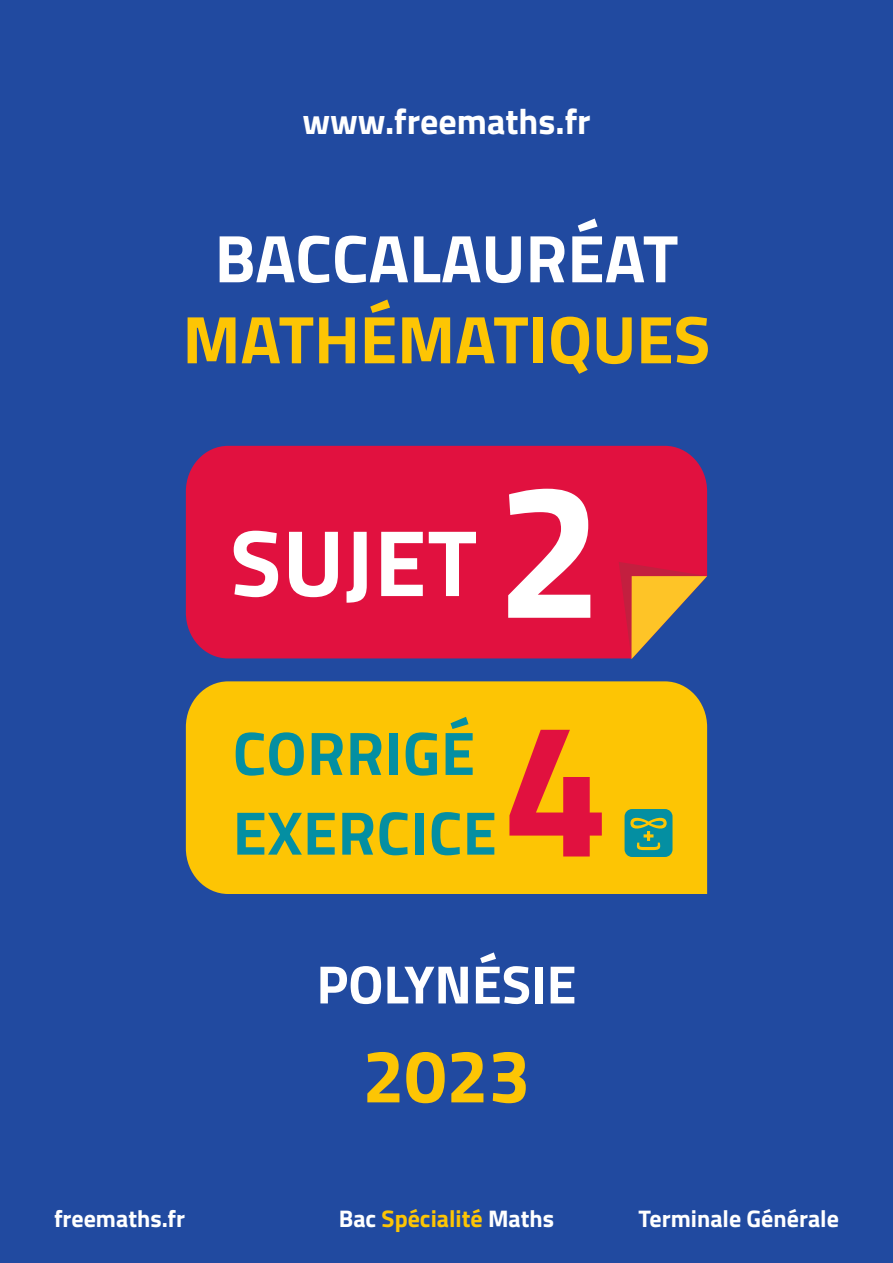
<style>
.page{position:relative;width:893px;height:1263px;background:#214aa0}
.page>*{position:absolute;margin:0;border:0;box-sizing:border-box;transform-origin:0 0}
.t1{font:700 192px "Titillium";color:#e1113f}
.t2{font:700 94.5px "Titillium";letter-spacing:.01em;color:#fff}
.t3{font:700 75px "Titillium";color:#fdc504}
.t4{font:700 67.5px "Titillium";color:#fdc504}
.t5{font:700 67.5px "Titillium";color:#fff}
.t6{font:700 61.5px/79.7px "Titillium";letter-spacing:.01em;color:#048fa2}
.t7{font:700 54px "Titillium";color:#fff}
.t8{font:700 36px "Titillium";color:#fff}
.t9{font:700 24px "Titillium";color:#fff}
.t10{font:700 24px "Titillium";color:#fdc504}
.s1{font-size:192px}
.s2{color:#fff}
</style>
<div class="page">
<div style="left:186px;top:446px;width:521px;height:212px;background:#e1113f"></div>
<div style="left:186px;top:681px;width:521px;height:213px;background:#fdc504"></div>
<svg style="left:618px;top:562px;width:89px;height:97px"></svg>
<svg style="left:625px;top:809px;width:47px;height:48px;background:#2f9886"></svg>
<h3 class="t8" style="left:302px;top:94px;width:290px">www.freemaths.fr</h3>
<h3 class="t5" style="left:215px;top:207px;width:465px">BACCALAURÉAT</h3>
<h3 class="t4" style="left:183px;top:288px;width:529px">MATHÉMATIQUES</h3>
<h2 class="t2" style="left:230px;top:491px;width:375px">SUJET <span class="s1">2</span></h2>
<h3 class="t6" style="left:233px;top:710px;width:266px">CORRIGÉ<br>EXERCICE</h3>
<p class="t1" style="left:502px;top:643px;width:109px">4</p>
<h3 class="t7" style="left:316px;top:943px;width:262px">POLYNÉSIE</h3>
<h3 class="t3" style="left:362px;top:1019px;width:169px">2023</h3>
<p class="t9" style="left:54px;top:1200px;width:133px">freemaths.fr</p>
<p class="t10" style="left:339px;top:1200px;width:217px"><span class="s2">Bac</span> Spécialité <span class="s2">Maths</span></p>
<p class="t9" style="left:639px;top:1200px;width:202px">Terminale Générale</p>
</div>
